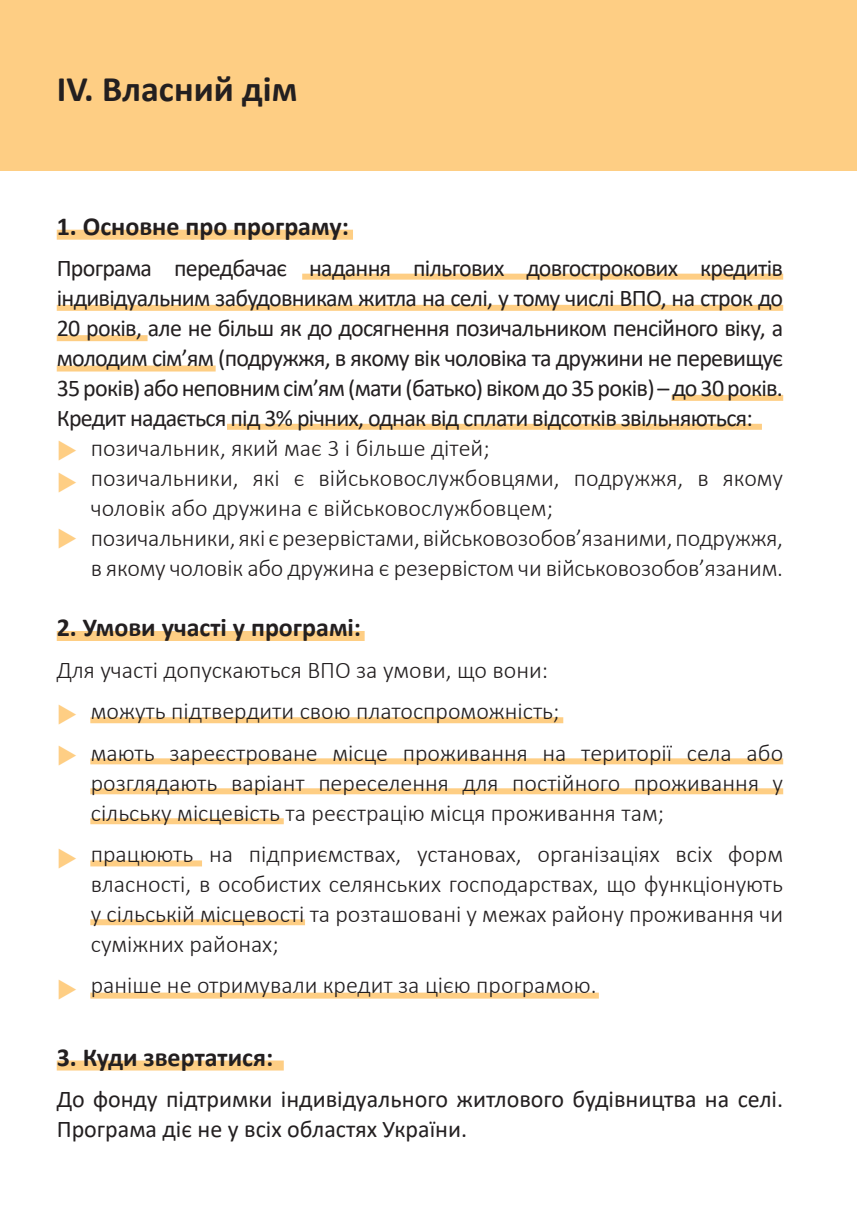
<style>
.page{position:relative;width:857px;height:1225px;background:#fff}
.page>*{position:absolute;margin:0;border:0;box-sizing:border-box;transform-origin:0 0}
.t1{font:700 36px "Calibri";color:#231f20}
.t2{font:700 26px "Calibri";color:#231f20}
.t3{font:300 24px/30px "Calibri";color:#231f20}
.t4{font:24px/30px "Calibri";color:#231f20;text-align:justify}
</style>
<div class="page">
<div style="left:0;top:0;width:856px;height:170px;background:#fece84"></div>
<div style="left:302px;top:274px;width:480px;height:6px;background:#fece84"></div>
<div style="left:57px;top:305px;width:725px;height:6px;background:#fece84"></div>
<div style="left:227px;top:424px;width:534px;height:6px;background:#fece84"></div>
<div style="left:57px;top:335px;width:90px;height:6px;background:#fece84"></div>
<div style="left:57px;top:365px;width:158px;height:6px;background:#fece84"></div>
<div style="left:671px;top:395px;width:111px;height:6px;background:#fece84"></div>
<div style="left:90px;top:717px;width:473px;height:6px;background:#fece84"></div>
<div style="left:90px;top:758px;width:692px;height:6px;background:#fece84"></div>
<div style="left:90px;top:788px;width:692px;height:6px;background:#fece84"></div>
<div style="left:90px;top:818px;width:193px;height:6px;background:#fece84"></div>
<div style="left:90px;top:860px;width:112px;height:6px;background:#fece84"></div>
<div style="left:90px;top:919px;width:215px;height:6px;background:#fece84"></div>
<div style="left:90px;top:992px;width:508px;height:6px;background:#fece84"></div>
<div style="left:57px;top:230px;width:296px;height:10px;background:#fece84"></div>
<div style="left:57px;top:631px;width:307px;height:10px;background:#fece84"></div>
<div style="left:57px;top:1060px;width:226px;height:10px;background:#fece84"></div>
<p class="t1" style="left:57px;top:63px;width:242px">IV. Власний дім</p>
<p class="t2" style="left:57px;top:208px;width:294px">1. Основне про програму:</p>
<p class="t4" style="left:57px;top:253px;width:727px">Програма передбачає надання пільгових довгострокових кредитів індивідуальним забудовникам житла на селі, у тому числі ВПО, на строк до 20 років, але не більш як до досягнення позичальником пенсійного віку, а молодим сім’ям (подружжя, в якому вік чоловіка та дружини не перевищує 35 років) або неповним сім’ям (мати (батько) віком до 35 років) – до 30 років.<br>Кредит надається під 3% річних, однак від сплати відсотків звільняються:</p>
<p class="t3" style="left:91px;top:433px;width:400px">позичальник, який має 3 і більше дітей;</p>
<p class="t3" style="left:91px;top:463px;width:693px">позичальники, які є військовослужбовцями, подружжя, в якому чоловік або дружина є військовослужбовцем;</p>
<p class="t3" style="left:91px;top:523px;width:693px">позичальники, які є резервістами, військовозобов’язаними, подружжя, в якому чоловік або дружина є резервістом чи військовозобов’язаним.</p>
<p class="t2" style="left:57px;top:609px;width:306px">2. Умови участі у програмі:</p>
<p class="t3" style="left:57px;top:654px;width:492px">Для участі допускаються ВПО за умови, що вони:</p>
<p class="t3" style="left:91px;top:696px;width:470px">можуть підтвердити свою платоспроможність;</p>
<p class="t3" style="left:91px;top:737px;width:693px;text-align:justify">мають зареєстроване місце проживання на території села або розглядають варіант переселення для постійного проживання у сільську місцевість та реєстрацію місця проживання там;</p>
<p class="t3" style="left:91px;top:838px;width:693px;text-align:justify">працюють на підприємствах, установах, організаціях всіх форм власності, в особистих селянських господарствах, що функціонують у сільській місцевості та розташовані у межах району проживання чи суміжних районах;</p>
<p class="t3" style="left:91px;top:970px;width:507px">раніше не отримували кредит за цією програмою.</p>
<p class="t2" style="left:57px;top:1038px;width:218px">3. Куди звертатися:</p>
<p class="t4" style="left:57px;top:1083px;width:727px">До фонду підтримки індивідуального житлового будівництва на селі.<br>Програма діє не у всіх областях України.</p>
</div>
